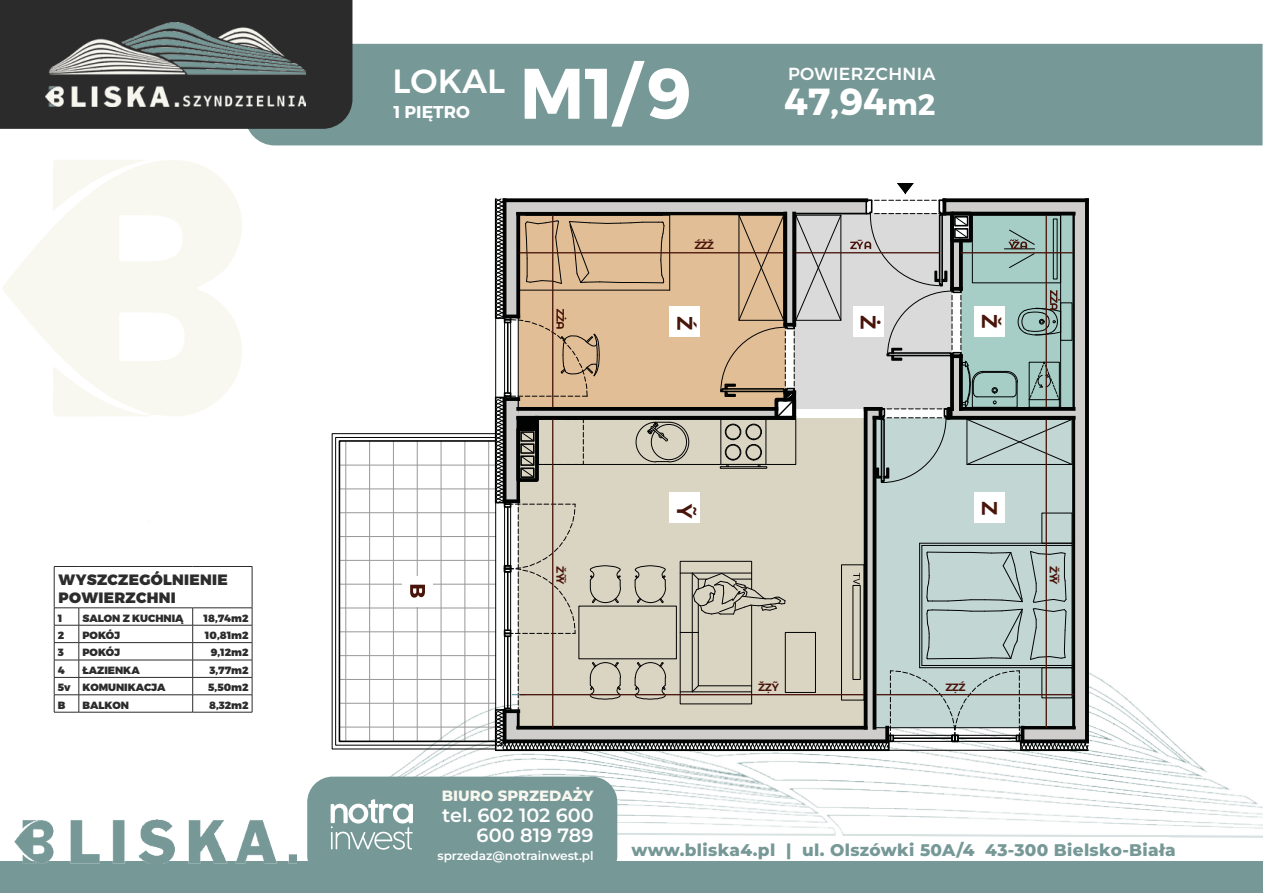
<style>
.page{position:relative;width:1263px;height:893px;background:#fff}
.page>*{position:absolute;margin:0;border:0;box-sizing:border-box;transform-origin:0 0}
.t1{font:700 71.25px "Montserrat";color:#fff}
.t2{font:700 37.65px "Montserrat";color:#fff}
.t3{font:500 33.6px "Montserrat";color:#fff}
.t4{font:700 21.15px "Montserrat";color:#49150b}
.t5{font:600 19.2px/19.8px "Montserrat";color:#fff;text-align:right}
.t6{font:500 17.55px "Montserrat";letter-spacing:.02em;color:#fff}
.t7{font:700 17.1px "Montserrat";color:#fff}
.t8{font:800 16.8px "Montserrat";letter-spacing:.02em;color:#769897}
.t9{font:900 15px/18px "Montserrat";letter-spacing:.02em;color:#2c2c2d}
.t10{font:800 14.85px "Montserrat";color:#f8f7ef}
.t11{font:600 12.15px "Montserrat";letter-spacing:-.005em;color:#fff}
.t12{font:700 10.65px "Montserrat";letter-spacing:-.04em;color:#49150b}
.t13{font:900 10.5px "Montserrat";color:#2c2c2d}
.s1{font-size:29.55px}
</style>
<div class="page">
<img style="left:329px;top:641px;width:934px;height:197px">
<div style="left:307px;top:777px;width:310px;height:104px;background:#769897;border-radius:26px"></div>
<div style="left:0;top:862px;width:1263px;height:31px;background:#769897"></div>
<svg style="left:331px;top:799px;width:82px;height:51px"></svg>
<div style="left:248px;top:44px;width:1014px;height:101px;background:#769897"></div>
<div style="left:0;top:0;width:352px;height:129px;background:#2b2b2b"></div>
<img style="left:15px;top:819px;width:281px;height:45px">
<img style="left:46px;top:23px;width:259px;height:83px">
<svg style="left:3px;top:160px;width:239px;height:256px;fill:#f9f8f0"></svg>
<svg style="left:53px;top:160px;width:93px;height:51px"></svg>
<svg style="left:53px;top:367px;width:98px;height:50px"></svg>
<hr style="left:345px;top:441px;width:1px;height:300px;background:#989898">
<hr style="left:369px;top:441px;width:1px;height:300px;background:#989898">
<hr style="left:393px;top:441px;width:1px;height:300px;background:#989898">
<hr style="left:417px;top:441px;width:1px;height:300px;background:#989898">
<hr style="left:441px;top:441px;width:1px;height:300px;background:#989898">
<hr style="left:465px;top:441px;width:1px;height:300px;background:#989898">
<hr style="left:488px;top:441px;width:1px;height:300px;background:#989898">
<hr style="left:339px;top:727px;width:157px;height:1px;background:#989898">
<hr style="left:339px;top:703px;width:157px;height:1px;background:#989898">
<hr style="left:339px;top:679px;width:157px;height:1px;background:#989898">
<hr style="left:339px;top:655px;width:157px;height:1px;background:#989898">
<hr style="left:339px;top:631px;width:157px;height:1px;background:#989898">
<hr style="left:339px;top:608px;width:157px;height:1px;background:#989898">
<hr style="left:339px;top:584px;width:157px;height:1px;background:#989898">
<hr style="left:339px;top:560px;width:157px;height:1px;background:#989898">
<hr style="left:339px;top:536px;width:157px;height:1px;background:#989898">
<hr style="left:339px;top:512px;width:157px;height:1px;background:#989898">
<hr style="left:339px;top:489px;width:157px;height:1px;background:#989898">
<hr style="left:339px;top:465px;width:157px;height:1px;background:#989898">
<hr style="left:505px;top:198px;width:361px;height:4px;background:#5b5c5c">
<hr style="left:944px;top:198px;width:143px;height:4px;background:#5d5e5e">
<hr style="left:1021px;top:749px;width:67px;height:2px;background:#010202">
<hr style="left:496px;top:749px;width:393px;height:2px;background:#010202">
<hr style="left:495px;top:397px;width:1px;height:106px;background:#010202">
<hr style="left:495px;top:710px;width:1px;height:40px;background:#010202">
<hr style="left:495px;top:199px;width:1px;height:119px;background:#010202">
<hr style="left:495px;top:318px;width:1px;height:79px;background:#010202">
<hr style="left:889px;top:750px;width:132px;height:1px;background:#010202">
<div style="left:339px;top:440px;width:157px;height:302px;border:2px solid #010202"></div>
<svg style="left:897px;top:184px;width:16px;height:9px"></svg>
<svg style="left:496px;top:199px;width:593px;height:551px;background:#bab9ad"></svg>
<hr style="left:519px;top:252px;width:265px;height:1px;background:#49150b">
<hr style="left:519px;top:694px;width:345px;height:1px;background:#49150b">
<hr style="left:876px;top:694px;width:198px;height:1px;background:#49150b">
<div style="left:402px;top:576px;width:31px;height:30px;background:#fff"></div>
<svg style="left:410px;top:585px;width:15px;height:13px"></svg>
<svg style="left:54px;top:566px;width:25px;height:1px"></svg>
<hr style="left:54px;top:567px;width:1px;height:41px;background:#2c2c2d">
<hr style="left:79px;top:566px;width:114px;height:1px;background:#2c2c2d">
<hr style="left:193px;top:566px;width:59px;height:1px;background:#2c2c2d">
<hr style="left:252px;top:567px;width:1px;height:41px;background:#2c2c2d">
<hr style="left:79px;top:608px;width:114px;height:1px;background:#2c2c2d">
<hr style="left:193px;top:608px;width:59px;height:1px;background:#2c2c2d">
<hr style="left:79px;top:625px;width:114px;height:1px;background:#2c2c2d">
<hr style="left:193px;top:625px;width:59px;height:1px;background:#2c2c2d">
<hr style="left:79px;top:642px;width:114px;height:1px;background:#2c2c2d">
<hr style="left:193px;top:642px;width:59px;height:1px;background:#2c2c2d">
<hr style="left:79px;top:660px;width:114px;height:1px;background:#2c2c2d">
<hr style="left:193px;top:660px;width:59px;height:1px;background:#2c2c2d">
<hr style="left:79px;top:677px;width:114px;height:1px;background:#2c2c2d">
<hr style="left:193px;top:677px;width:59px;height:1px;background:#2c2c2d">
<hr style="left:79px;top:694px;width:114px;height:1px;background:#2c2c2d">
<hr style="left:193px;top:694px;width:59px;height:1px;background:#2c2c2d">
<svg style="left:192px;top:608px;width:1px;height:104px"></svg>
<svg style="left:252px;top:608px;width:1px;height:104px"></svg>
<svg style="left:54px;top:608px;width:26px;height:105px"></svg>
<hr style="left:79px;top:712px;width:114px;height:1px;background:#2c2c2d">
<hr style="left:193px;top:712px;width:59px;height:1px;background:#2c2c2d">
<h3 class="t9" style="left:59px;top:572px;width:171px">WYSZCZEGÓLNIENIE<br>POWIERZCHNI</h3>
<p class="t13" style="left:58px;top:611px;width:6px">1</p>
<p class="t13" style="left:82px;top:611px;width:103px">SALON Z KUCHNIĄ</p>
<p class="t13" style="left:204px;top:611px;width:46px">18,74m2</p>
<p class="t13" style="left:58px;top:629px;width:8px">2</p>
<p class="t13" style="left:82px;top:629px;width:39px">POKÓJ</p>
<p class="t13" style="left:205px;top:629px;width:45px">10,81m2</p>
<p class="t13" style="left:58px;top:646px;width:8px">3</p>
<p class="t13" style="left:82px;top:646px;width:39px">POKÓJ</p>
<p class="t13" style="left:211px;top:646px;width:39px">9,12m2</p>
<p class="t13" style="left:58px;top:663px;width:8px">4</p>
<p class="t13" style="left:82px;top:663px;width:59px">ŁAZIENKA</p>
<p class="t13" style="left:209px;top:663px;width:41px">3,77m2</p>
<p class="t13" style="left:58px;top:681px;width:109px">5v KOMUNIKACJA</p>
<p class="t13" style="left:208px;top:681px;width:42px">5,50m2</p>
<p class="t13" style="left:58px;top:698px;width:9px">B</p>
<p class="t13" style="left:82px;top:698px;width:48px">BALKON</p>
<p class="t13" style="left:209px;top:698px;width:41px">8,32m2</p>
<h1 class="t1" style="left:520px;top:49px;width:173px">M1/9</h1>
<h3 class="t3" style="left:392px;top:55px;width:114px">LOKAL</h3>
<h3 class="t6" style="left:788px;top:60px;width:149px">POWIERZCHNIA</h3>
<h3 class="t7" style="left:393px;top:102px;width:78px">1 PIĘTRO</h3>
<h2 class="t2" style="left:784px;top:78px;width:153px">47,94<span class="s1">m2</span></h2>
<p class="t12" style="left:695px;top:238px;width:21px">ŹŻŽ</p>
<h3 class="t4" style="left:699px;top:316px;width:16px;rotate:90deg">Ź</h3>
<h3 class="t4" style="left:882px;top:315px;width:16px;rotate:90deg">Ż</h3>
<h3 class="t4" style="left:1004px;top:314px;width:16px;rotate:90deg">Ž</h3>
<p class="t12" style="left:567px;top:566px;width:20px;rotate:90deg">ŽỸỸ</p>
<h3 class="t4" style="left:699px;top:504px;width:16px;rotate:90deg">Ỹ</h3>
<h3 class="t4" style="left:1004px;top:501px;width:16px;rotate:90deg">Z</h3>
<p class="t12" style="left:758px;top:680px;width:22px">ŽẒỸ</p>
<p class="t12" style="left:945px;top:680px;width:22px">ZẒŹ</p>
<p class="t12" style="left:1061px;top:566px;width:20px;rotate:90deg">ŽỸỸ</p>
<h3 class="t10" style="left:442px;top:785px;width:153px">BIURO SPRZEDAŻY</h3>
<h3 class="t5" style="left:442px;top:805px;width:153px">tel. 602 102 600<br>600 819 789</h3>
<p class="t11" style="left:437px;top:847px;width:158px">sprzedaz@notrainwest.pl</p>
<h3 class="t8" style="left:631px;top:839px;width:546px">www.bliska4.pl | ul. Olszówki 50A/4 43-300 Bielsko-Biała</h3>
</div>
